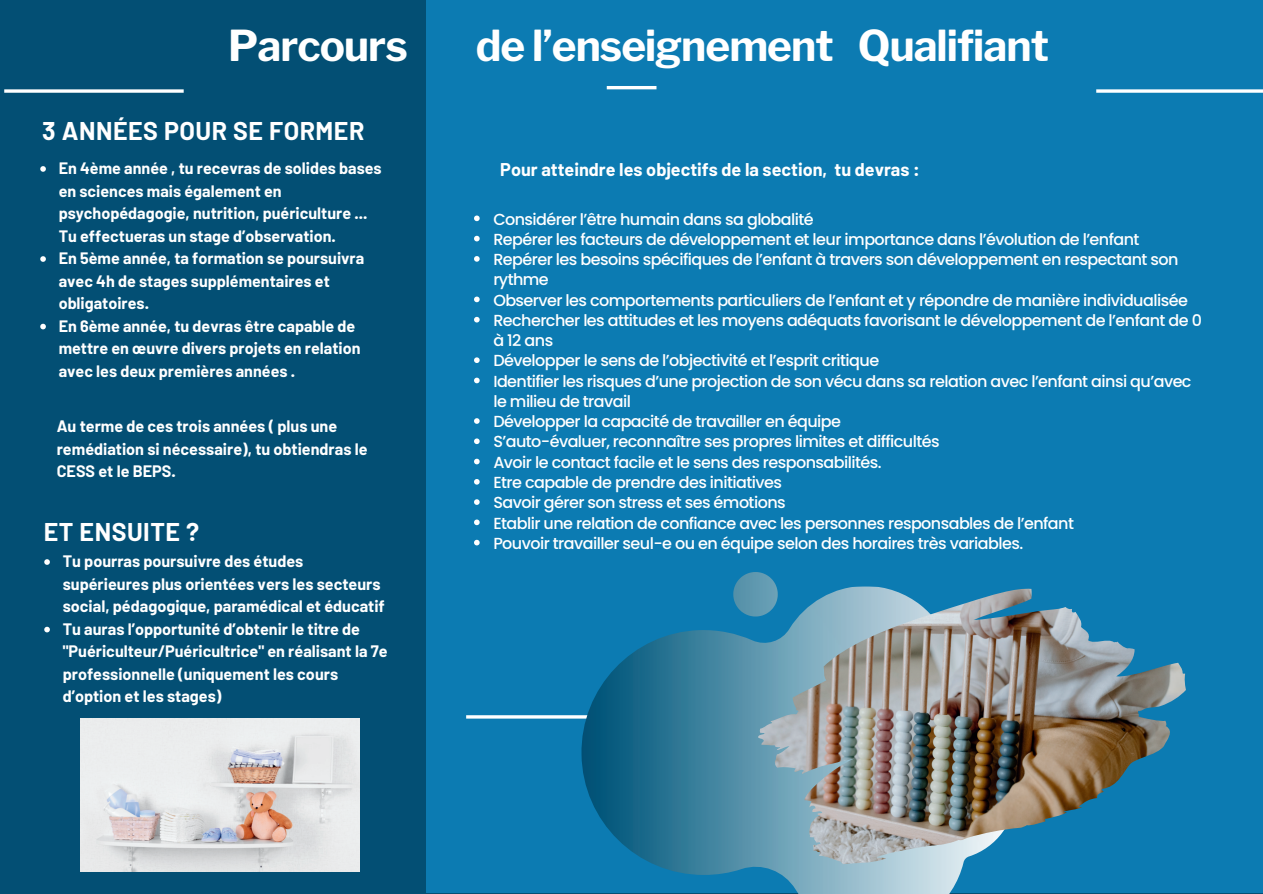
<style>
.page{position:relative;width:1263px;height:894px;background:#fff}
.page>*{position:absolute;margin:0;border:0;box-sizing:border-box;transform-origin:0 0}
.t1{font:700 42.3px "Libre Franklin";letter-spacing:-.02em;color:#fff}
.t2{font:700 25.05px "Barlow";letter-spacing:.02em;color:#fff}
.t3{font:700 18px "Barlow";color:#fff}
.t4{font:700 16.2px/22.5px "Barlow";color:#fff}
.t5{font:500 16.05px/20.2px "Poppins";letter-spacing:-.035em;color:#fff}
.t6{font:700 16.05px/22.5px "Barlow";color:#fff}
</style>
<div class="page">
<div style="left:0;top:0;width:1263px;height:893px;background:#034f74"></div>
<div style="left:426px;top:0;width:837px;height:892px;background:#0c7bb2"></div>
<svg style="left:4px;top:89px;width:180px;height:4px"></svg>
<hr style="left:466px;top:715px;width:125px;height:3px;background:#fff">
<img style="left:80px;top:718px;width:279px;height:153px">
<hr style="left:607px;top:86px;width:49px;height:3px;background:#fff">
<svg style="left:474px;top:215px;width:6px;height:6px"></svg>
<svg style="left:474px;top:236px;width:6px;height:5px"></svg>
<svg style="left:474px;top:256px;width:6px;height:5px"></svg>
<svg style="left:474px;top:296px;width:6px;height:6px"></svg>
<svg style="left:474px;top:317px;width:6px;height:5px"></svg>
<svg style="left:474px;top:357px;width:6px;height:6px"></svg>
<svg style="left:474px;top:377px;width:6px;height:6px"></svg>
<svg style="left:474px;top:418px;width:6px;height:5px"></svg>
<svg style="left:474px;top:438px;width:6px;height:6px"></svg>
<svg style="left:474px;top:458px;width:6px;height:6px"></svg>
<svg style="left:474px;top:479px;width:6px;height:5px"></svg>
<svg style="left:474px;top:499px;width:6px;height:5px"></svg>
<svg style="left:474px;top:519px;width:6px;height:6px"></svg>
<svg style="left:474px;top:539px;width:6px;height:6px"></svg>
<svg style="left:1096px;top:89px;width:167px;height:4px"></svg>
<img style="left:580px;top:586px;width:435px;height:307px">
<img style="left:733px;top:572px;width:45px;height:44px">
<img style="left:758px;top:588px;width:428px;height:276px">
<svg style="left:40px;top:166px;width:6px;height:6px"></svg>
<svg style="left:40px;top:256px;width:6px;height:6px"></svg>
<svg style="left:40px;top:323px;width:6px;height:6px"></svg>
<svg style="left:44px;top:559px;width:6px;height:5px"></svg>
<svg style="left:44px;top:626px;width:6px;height:6px"></svg>
<h1 class="t1" style="left:228px;top:21px;width:181px">Parcours</h1>
<h1 class="t1" style="left:476px;top:21px;width:575px">de l’enseignement Qualifiant</h1>
<h2 class="t2" style="left:42px;top:115px;width:324px">3 ANNÉES POUR SE FORMER</h2>
<p class="t6" style="left:59px;top:157px;width:324px">En 4ème année , tu recevras de solides bases</p>
<p class="t3" style="left:500px;top:158px;width:421px">Pour atteindre les objectifs de la section, tu devras :</p>
<p class="t6" style="left:59px;top:179px;width:310px">en sciences mais également en psychopédagogie, nutrition, puériculture ...<br>Tu effectueras un stage d’observation.<br>En 5ème année, ta formation se poursuivra avec 4h de stages supplémentaires et obligatoires.<br>En 6ème année, tu devras être capable de mettre en œuvre divers projets en relation avec les deux premières années .</p>
<p class="t5" style="left:493px;top:209px;width:710px">Considérer l’être humain dans sa globalité<br>Repérer les facteurs de développement et leur importance dans l’évolution de l’enfant Repérer les besoins spécifiques de l’enfant à travers son développement en respectant son rythme<br>Observer les comportements particuliers de l’enfant et y répondre de manière individualisée Rechercher les attitudes et les moyens adéquats favorisant le développement de l’enfant de 0 à 12 ans<br>Développer le sens de l’objectivité et l’esprit critique<br>Identifier les risques d’une projection de son vécu dans sa relation avec l’enfant ainsi qu’avec le milieu de travail<br>Développer la capacité de travailler en équipe<br>S’auto-évaluer, reconnaître ses propres limites et difficultés<br>Avoir le contact facile et le sens des responsabilités.<br>Etre capable de prendre des initiatives<br>Savoir gérer son stress et ses émotions<br>Etablir une relation de confiance avec les personnes responsables de l’enfant<br>Pouvoir travailler seul-e ou en équipe selon des horaires très variables.</p>
<p class="t4" style="left:57px;top:415px;width:312px">Au terme de ces trois années ( plus une remédiation si nécessaire), tu obtiendras le<br>CESS et le BEPS.</p>
<h2 class="t2" style="left:44px;top:516px;width:157px">ET ENSUITE ?</h2>
<p class="t4" style="left:63px;top:549px;width:326px">Tu pourras poursuivre des études supérieures plus orientées vers les secteurs social, pédagogique, paramédical et éducatif Tu auras l’opportunité d’obtenir le titre de "Puériculteur/Puéricultrice" en réalisant la 7e professionnelle (uniquement les cours d’option et les stages)</p>
</div>
